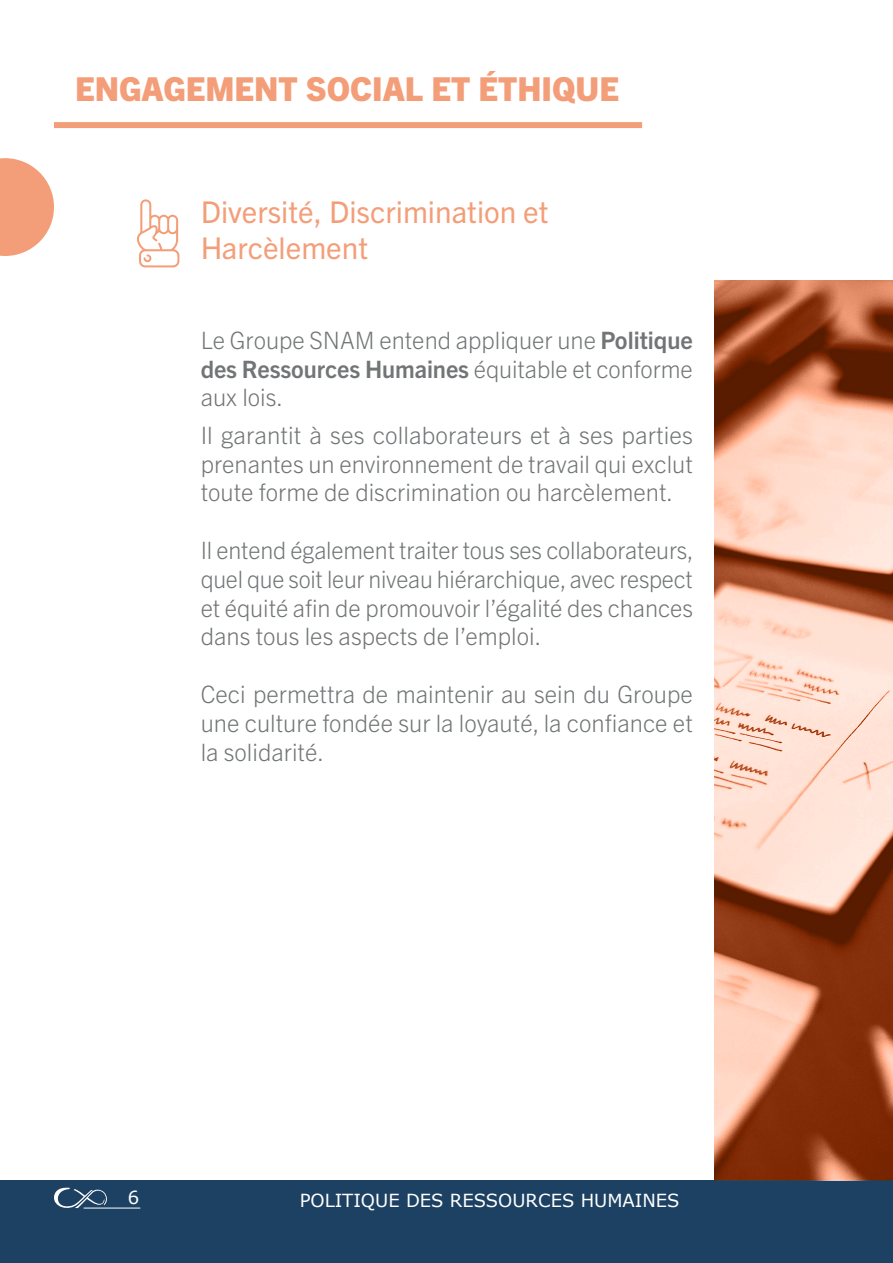
<style>
.page{position:relative;width:893px;height:1263px;background:#fff}
.page>*{position:absolute;margin:0;border:0;box-sizing:border-box;transform-origin:0 0}
.t1{font:800 33px "Trade Gothic Next LT Pro";color:#f39e78}
.t2{font:30px/36px "Trade Gothic Next LT Pro";color:#f39e78}
.t3{font:300 24px/28.8px "Trade Gothic Next LT Pro";color:#727576;text-align:justify}
.t4{font:18px "Verdana";color:#fff}
.s1{font-weight:700}
</style>
<div class="page">
<div style="left:0;top:1180px;width:893px;height:83px;background:#1d4162"></div>
<svg style="left:54px;top:1187px;width:54px;height:22px"></svg>
<hr style="left:84px;top:1208px;width:56px;height:1px;background:#fff">
<div style="left:54px;top:122px;width:588px;height:6px;background:#f39e78"></div>
<svg style="left:0;top:158px;width:54px;height:98px"></svg>
<svg style="left:714px;top:281px;width:179px;height:899px;background:#cb9379"></svg>
<svg style="left:137px;top:199px;width:42px;height:68px"></svg>
<h1 class="t1" style="left:75px;top:66px;width:545px">ENGAGEMENT SOCIAL ET ÉTHIQUE</h1>
<p class="t2" style="left:201px;top:192px;width:349px">Diversité, Discrimination et<br>Harcèlement</p>
<p class="t3" style="left:201px;top:324px;width:494px">Le Groupe SNAM entend appliquer une <span class="s1">Politique des Ressources Humaines</span> équitable et conforme aux lois.</p>
<p class="t3" style="left:201px;top:419px;width:494px">Il garantit à ses collaborateurs et à ses parties prenantes un environnement de travail qui exclut toute forme de discrimination ou harcèlement.</p>
<p class="t3" style="left:201px;top:534px;width:494px">Il entend également traiter tous ses collaborateurs, quel que soit leur niveau hiérarchique, avec respect et équité afin de promouvoir l’égalité des chances dans tous les aspects de l’emploi.</p>
<p class="t3" style="left:201px;top:678px;width:494px">Ceci permettra de maintenir au sein du Groupe une culture fondée sur la loyauté, la confiance et la solidarité.</p>
<p class="t4" style="left:128px;top:1185px;width:13px">6</p>
<p class="t4" style="left:300px;top:1188px;width:381px">POLITIQUE DES RESSOURCES HUMAINES</p>
</div>
